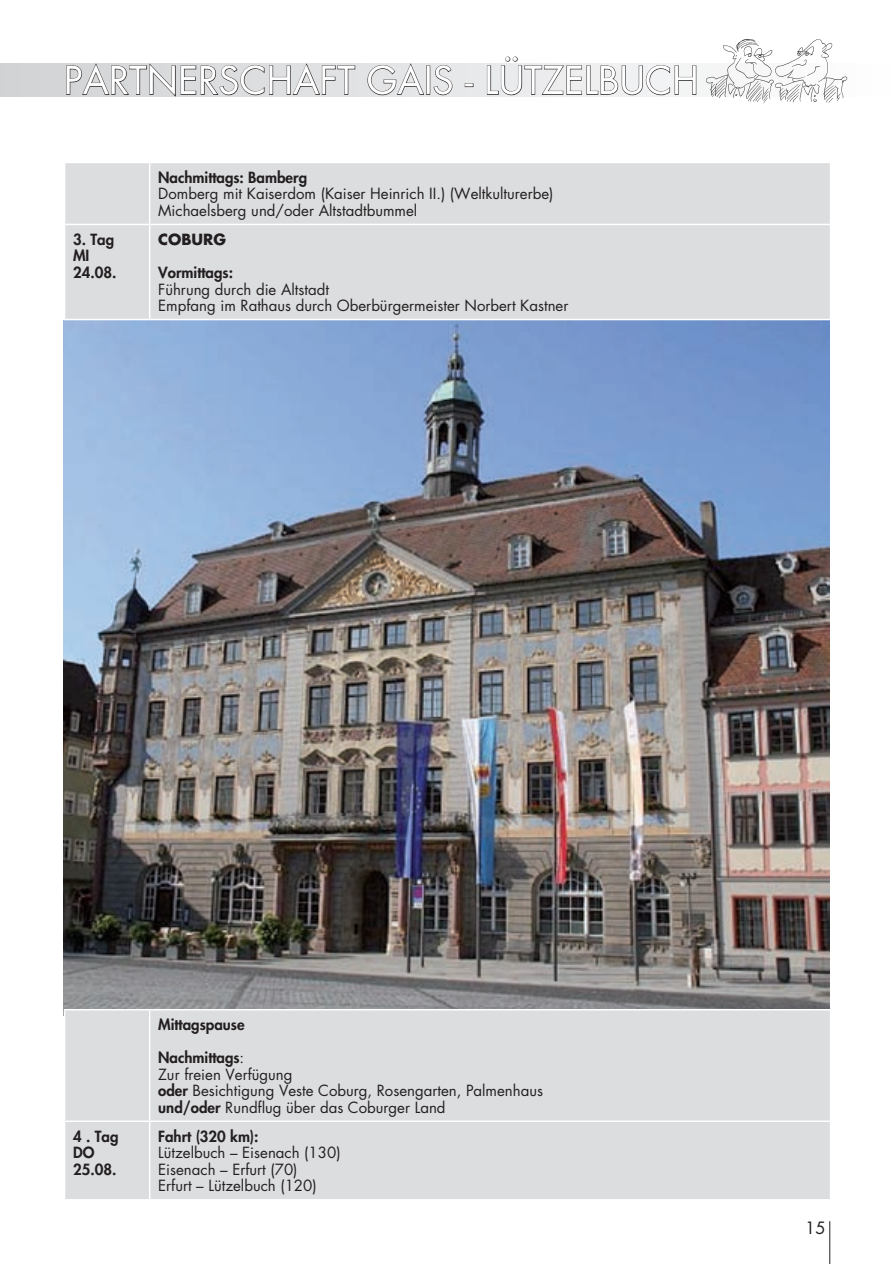
<style>
.page{position:relative;width:894px;height:1264px;background:#fff}
.page>*{position:absolute;margin:0;border:0;box-sizing:border-box;transform-origin:0 0}
.t1{font:37.5px "Futura";color:#fff}
.t2{font:16.5px "Futura";color:#231f20}
.t3{font:15px/16.5px "Futura";color:#231f20}
.t4{font:800 15px/16.5px "Futura";color:#231f20}
.t5{font:700 15px "Futura";color:#231f20}
.s1{font-weight:800}
</style>
<div class="page">
<svg style="left:0;top:64px;width:703px;height:32px;background:#dcddde"></svg>
<hr style="left:829px;top:1220px;width:1px;height:43px;background:#231f20">
<svg style="left:66px;top:63px;width:289px;height:34px;background:#bbbbbd"></svg>
<svg style="left:367px;top:63px;width:57px;height:32px;background:#c2c2c4"></svg>
<div style="left:426px;top:66px;width:4px;height:28px;border:1px solid #231f20"></div>
<svg style="left:433px;top:65px;width:19px;height:30px"></svg>
<svg style="left:465px;top:83px;width:8px;height:4px"></svg>
<svg style="left:486px;top:56px;width:210px;height:39px"></svg>
<img style="left:703px;top:39px;width:145px;height:65px">
<img style="left:64px;top:320px;width:765px;height:688px">
<div style="left:65px;top:1010px;width:764px;height:188px;background:#dcdddf"></div>
<hr style="left:149px;top:1010px;width:1px;height:110px;background:#fff">
<hr style="left:64px;top:1120px;width:86px;height:1px;background:#fff">
<hr style="left:150px;top:1120px;width:681px;height:1px;background:#fff">
<hr style="left:149px;top:1121px;width:1px;height:77px;background:#fff">
<div style="left:65px;top:163px;width:764px;height:156px;background:#dcdddf"></div>
<hr style="left:149px;top:163px;width:1px;height:61px;background:#fff">
<hr style="left:64px;top:224px;width:86px;height:1px;background:#fff">
<hr style="left:150px;top:224px;width:681px;height:1px;background:#fff">
<hr style="left:149px;top:225px;width:1px;height:94px;background:#fff">
<h1 class="t1" style="left:64px;top:55px;width:636px">PARTNERSCHAFT GAIS - LÜTZELBUCH</h1>
<p class="t4" style="left:158px;top:169px;width:150px">Nachmittags: Bamberg</p>
<p class="t3" style="left:158px;top:185px;width:396px">Domberg mit Kaiserdom (Kaiser Heinrich II.) (Weltkulturerbe)<br>Michaelsberg und/oder Altstadtbummel</p>
<p class="t4" style="left:73px;top:231px;width:45px">3. Tag<br>MI<br>24.08.</p>
<p class="t5" style="left:158px;top:229px;width:69px">COBURG</p>
<p class="t4" style="left:158px;top:264px;width:76px">Vormittags:</p>
<p class="t3" style="left:158px;top:280px;width:411px">Führung durch die Altstadt<br>Empfang im Rathaus durch Oberbürgermeister Norbert Kastner</p>
<p class="t4" style="left:158px;top:1015px;width:88px">Mittagspause</p>
<p class="t3" style="left:158px;top:1048px;width:386px"><span class="s1">Nachmittags</span>:<br>Zur freien Verfügung<br><span class="s1">oder</span> Besichtigung Veste Coburg, Rosengarten, Palmenhaus <span class="s1">und/oder</span> Rundflug über das Coburger Land</p>
<p class="t4" style="left:73px;top:1127px;width:47px">4 . Tag<br>DO<br>25.08.</p>
<p class="t4" style="left:158px;top:1127px;width:102px">Fahrt (320 km):</p>
<p class="t3" style="left:158px;top:1143px;width:184px">Lützelbuch – Eisenach (130)<br>Eisenach – Erfurt (70)<br>Erfurt – Lützelbuch (120)</p>
<p class="t2" style="left:805px;top:1216px;width:22px">15</p>
</div>
